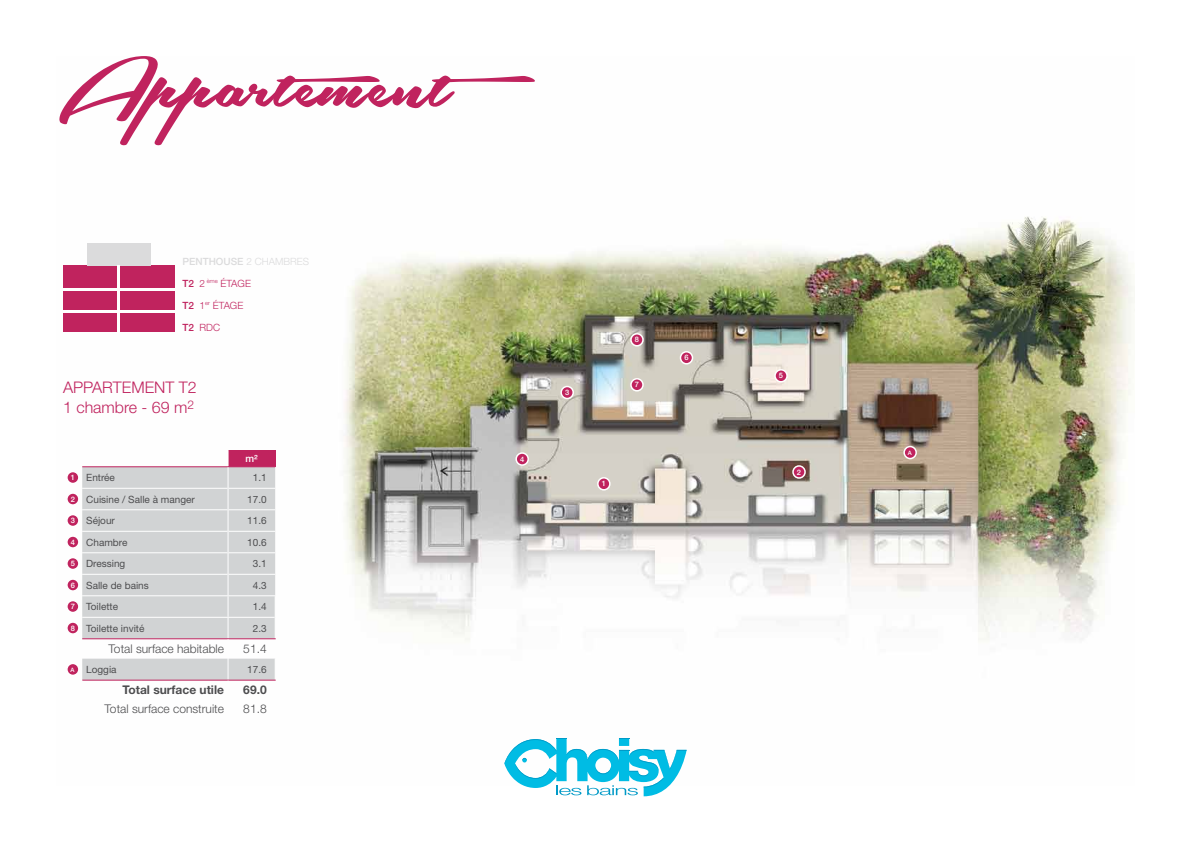
<style>
.page{position:relative;width:1191px;height:842px;background:#fff}
.page>*{position:absolute;margin:0;border:0;box-sizing:border-box;transform-origin:0 0}
.t1{font:110.5px "Southern Aire Personal Use Only";color:#c0235e}
.t2{font:300 16px/19.2px "Helvetica Neue LT Std";color:#c0235e}
.t3{font:300 12px "Helvetica Neue LT Std";color:#4d4d4f}
.t4{font:700 12px "Helvetica Neue LT Std";color:#4d4d4f}
.t5{font:10px "Helvetica Neue LT Std";color:#4d4d4f}
.t6{font:300 10px "Helvetica Neue LT Std";color:#c0235e}
.t7{font:500 10px "Helvetica Neue LT Std";color:#dbdbdc}
.t8{font:500 10px "Helvetica Neue LT Std";color:#fff}
.t9{font:500 7.5px "Helvetica Neue LT Std";color:#fff}
.t10{font:500 6px "Helvetica Neue LT Std";color:#fff}
.s1{font-weight:300}
.s2{font-weight:500}
.s3{font-weight:500;font-size:7.5px;color:#fff}
.s4{font-weight:500;font-size:6px;color:#fff}
</style>
<div class="page">
<img style="left:174px;top:216px;width:960px;height:537px">
<div style="left:598px;top:478px;width:12px;height:12px;background:#c0235e;border-radius:50%"></div>
<div style="left:597px;top:477px;width:13px;height:14px;border:2px solid #fff;border-radius:50%"></div>
<div style="left:793px;top:466px;width:12px;height:12px;background:#c0235e;border-radius:50%"></div>
<div style="left:792px;top:465px;width:13px;height:14px;border:2px solid #fff;border-radius:50%"></div>
<div style="left:561px;top:386px;width:12px;height:12px;background:#c0235e;border-radius:50%"></div>
<div style="left:560px;top:386px;width:14px;height:13px;border:2px solid #fff;border-radius:50%"></div>
<div style="left:516px;top:453px;width:12px;height:12px;background:#c0235e;border-radius:50%"></div>
<div style="left:515px;top:452px;width:14px;height:14px;border:2px solid #fff;border-radius:50%"></div>
<div style="left:775px;top:370px;width:12px;height:12px;background:#c0235e;border-radius:50%"></div>
<div style="left:774px;top:369px;width:13px;height:14px;border:2px solid #fff;border-radius:50%"></div>
<div style="left:680px;top:352px;width:12px;height:12px;background:#c0235e;border-radius:50%"></div>
<div style="left:679px;top:351px;width:14px;height:14px;border:2px solid #fff;border-radius:50%"></div>
<div style="left:631px;top:379px;width:12px;height:12px;background:#c0235e;border-radius:50%"></div>
<div style="left:630px;top:378px;width:13px;height:14px;border:2px solid #fff;border-radius:50%"></div>
<div style="left:631px;top:334px;width:12px;height:12px;background:#c0235e;border-radius:50%"></div>
<div style="left:630px;top:333px;width:13px;height:14px;border:2px solid #fff;border-radius:50%"></div>
<div style="left:904px;top:446px;width:12px;height:12px;background:#c0235e;border-radius:50%"></div>
<div style="left:903px;top:446px;width:14px;height:13px;border:2px solid #fff;border-radius:50%"></div>
<svg style="left:504px;top:738px;width:182px;height:58px"></svg>
<div style="left:228px;top:450px;width:47px;height:17px;background:#c0235e"></div>
<svg style="left:82px;top:467px;width:193px;height:213px;fill:#d1d3d4"></svg>
<hr style="left:82px;top:509px;width:145px;height:1px;background:#fff">
<hr style="left:228px;top:509px;width:47px;height:1px;background:#fff">
<hr style="left:82px;top:488px;width:145px;height:1px;background:#fff">
<hr style="left:82px;top:531px;width:145px;height:1px;background:#fff">
<hr style="left:228px;top:488px;width:47px;height:1px;background:#fff">
<hr style="left:228px;top:531px;width:47px;height:1px;background:#fff">
<hr style="left:82px;top:552px;width:145px;height:1px;background:#fff">
<hr style="left:228px;top:552px;width:47px;height:1px;background:#fff">
<hr style="left:82px;top:574px;width:145px;height:1px;background:#fff">
<hr style="left:228px;top:574px;width:47px;height:1px;background:#fff">
<hr style="left:82px;top:595px;width:146px;height:1px;background:#fff">
<hr style="left:228px;top:595px;width:48px;height:1px;background:#fff">
<svg style="left:275px;top:659px;width:1px;height:21px"></svg>
<hr style="left:82px;top:719px;width:146px;height:1px;background:#fff">
<hr style="left:228px;top:719px;width:47px;height:1px;background:#fff">
<hr style="left:82px;top:680px;width:146px;height:1px;background:#c0235e">
<hr style="left:228px;top:680px;width:48px;height:1px;background:#c0235e">
<hr style="left:82px;top:466px;width:146px;height:1px;background:#c0235e">
<hr style="left:82px;top:617px;width:146px;height:1px;background:#fff">
<hr style="left:228px;top:617px;width:47px;height:1px;background:#fff">
<svg style="left:275px;top:596px;width:1px;height:42px"></svg>
<hr style="left:82px;top:638px;width:146px;height:1px;background:#c0235e">
<hr style="left:228px;top:638px;width:48px;height:1px;background:#c0235e">
<svg style="left:227px;top:450px;width:1px;height:269px"></svg>
<div style="left:67px;top:471px;width:12px;height:12px;background:#c0235e;border-radius:50%"></div>
<div style="left:66px;top:471px;width:14px;height:13px;border:2px solid #fff;border-radius:50%"></div>
<div style="left:67px;top:493px;width:12px;height:12px;background:#c0235e;border-radius:50%"></div>
<div style="left:66px;top:492px;width:14px;height:14px;border:2px solid #fff;border-radius:50%"></div>
<div style="left:67px;top:514px;width:12px;height:12px;background:#c0235e;border-radius:50%"></div>
<div style="left:66px;top:514px;width:14px;height:13px;border:2px solid #fff;border-radius:50%"></div>
<div style="left:67px;top:536px;width:12px;height:12px;background:#c0235e;border-radius:50%"></div>
<div style="left:66px;top:535px;width:14px;height:14px;border:2px solid #fff;border-radius:50%"></div>
<div style="left:67px;top:557px;width:12px;height:12px;background:#c0235e;border-radius:50%"></div>
<div style="left:66px;top:557px;width:14px;height:13px;border:2px solid #fff;border-radius:50%"></div>
<div style="left:67px;top:579px;width:12px;height:12px;background:#c0235e;border-radius:50%"></div>
<div style="left:66px;top:578px;width:14px;height:14px;border:2px solid #fff;border-radius:50%"></div>
<div style="left:67px;top:600px;width:12px;height:12px;background:#c0235e;border-radius:50%"></div>
<div style="left:66px;top:600px;width:14px;height:13px;border:2px solid #fff;border-radius:50%"></div>
<div style="left:67px;top:622px;width:12px;height:12px;background:#c0235e;border-radius:50%"></div>
<div style="left:66px;top:621px;width:14px;height:14px;border:2px solid #fff;border-radius:50%"></div>
<div style="left:67px;top:663px;width:12px;height:12px;background:#c0235e;border-radius:50%"></div>
<div style="left:66px;top:663px;width:14px;height:13px;border:2px solid #fff;border-radius:50%"></div>
<div style="left:63px;top:265px;width:111px;height:67px;background:#c0235e"></div>
<div style="left:87px;top:243px;width:64px;height:22px;background:#dbdbdc"></div>
<hr style="left:117px;top:265px;width:3px;height:69px;background:#fff">
<hr style="left:63px;top:310px;width:114px;height:2px;background:#fff">
<hr style="left:63px;top:288px;width:114px;height:2px;background:#fff">
<h1 class="t1" style="left:57px;top:26px;width:482px">Appartement</h1>
<p class="t7" style="left:183px;top:255px;width:128px">PENTHOUSE <span class="s1">2 CHAMBRES</span></p>
<p class="t6" style="left:183px;top:277px;width:69px"><span class="s2">T2</span> 2 <sup>ème</sup> étage</p>
<p class="t6" style="left:183px;top:299px;width:61px"><span class="s2">T2</span> 1<sup>er</sup> étage</p>
<p class="t6" style="left:183px;top:321px;width:39px"><span class="s2">T2</span> RDC</p>
<h2 class="t2" style="left:63px;top:378px;width:135px">APPARTEMENT T2<br>1 chambre - 69 m<sup>2</sup></h2>
<p class="t8" style="left:245px;top:452px;width:14px">m²</p>
<p class="t5" style="left:71px;top:472px;width:46px"><span class="s3">1</span> Entrée</p>
<p class="t5" style="left:253px;top:472px;width:15px">1.1</p>
<p class="t5" style="left:71px;top:493px;width:125px"><span class="s3">2</span> Cuisine / Salle à manger</p>
<p class="t5" style="left:247px;top:493px;width:21px">17.0</p>
<p class="t5" style="left:71px;top:515px;width:46px"><span class="s3">3</span> Séjour</p>
<p class="t5" style="left:247px;top:515px;width:21px">11.6</p>
<p class="t5" style="left:71px;top:536px;width:58px"><span class="s3">4</span> Chambre</p>
<p class="t5" style="left:247px;top:536px;width:21px">10.6</p>
<p class="t5" style="left:71px;top:558px;width:56px"><span class="s3">5</span> Dressing</p>
<p class="t5" style="left:253px;top:558px;width:15px">3.1</p>
<p class="t5" style="left:71px;top:579px;width:80px"><span class="s3">6</span> Salle de bains</p>
<p class="t5" style="left:253px;top:579px;width:15px">4.3</p>
<p class="t5" style="left:71px;top:601px;width:49px"><span class="s3">7</span> Toilette</p>
<p class="t5" style="left:253px;top:601px;width:15px">1.4</p>
<p class="t5" style="left:71px;top:622px;width:75px"><span class="s3">8</span> Toilette invité</p>
<p class="t5" style="left:253px;top:622px;width:15px">2.3</p>
<p class="t3" style="left:109px;top:641px;width:117px">Total surface habitable</p>
<p class="t3" style="left:243px;top:641px;width:25px">51.4</p>
<p class="t5" style="left:71px;top:663px;width:47px"><span class="s4">A</span> Loggia</p>
<p class="t5" style="left:247px;top:663px;width:21px">17.6</p>
<p class="t4" style="left:122px;top:683px;width:103px">Total surface utile</p>
<p class="t4" style="left:243px;top:683px;width:25px">69.0</p>
<p class="t3" style="left:105px;top:701px;width:121px">Total surface construite</p>
<p class="t3" style="left:243px;top:701px;width:25px">81.8</p>
<p class="t9" style="left:520px;top:455px;width:6px">4</p>
<p class="t9" style="left:565px;top:388px;width:6px">3</p>
<p class="t9" style="left:635px;top:335px;width:6px">8</p>
<p class="t9" style="left:635px;top:380px;width:6px">7</p>
<p class="t9" style="left:602px;top:479px;width:6px">1</p>
<p class="t9" style="left:684px;top:353px;width:6px">6</p>
<p class="t9" style="left:779px;top:371px;width:6px">5</p>
<p class="t9" style="left:797px;top:467px;width:6px">2</p>
<p class="t10" style="left:908px;top:449px;width:6px">A</p>
</div>
